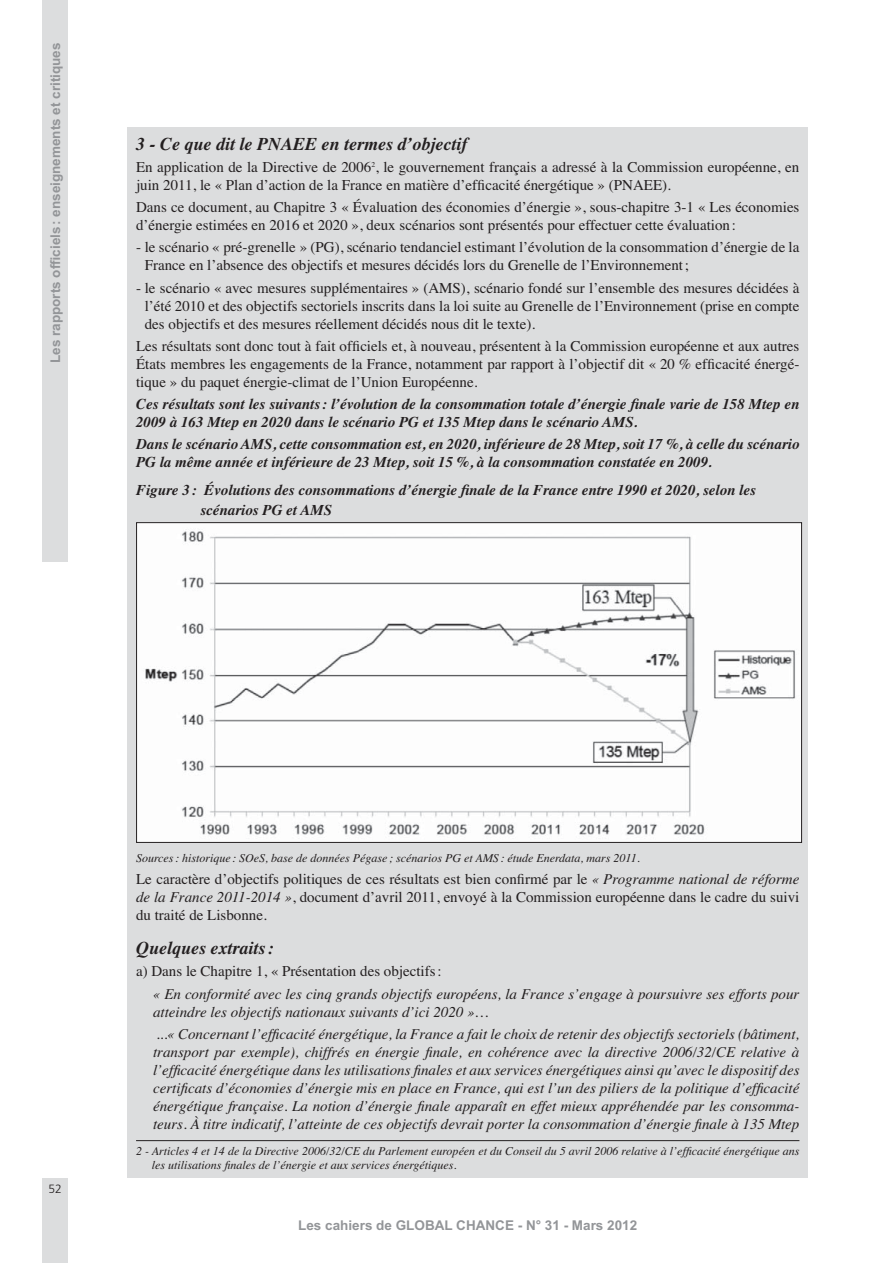
<style>
.page{position:relative;width:893px;height:1263px;background:#fff}
.page>*{position:absolute;margin:0;border:0;box-sizing:border-box;transform-origin:0 0}
.t1{font:italic 700 18px "Times";color:#231f20}
.t2{font:15px/18px "Times";color:#231f20}
.t3{font:italic 15px/18px "Times";color:#231f20}
.t4{font:italic 700 15px/18px "Times";color:#231f20}
.t5{font:700 13.5px "Arial";color:#939598}
.t6{font:italic 12px/14.4px "Times";color:#231f20}
.t7{font:300 12px "Frutiger";color:#231f20}
.s1{font-style:italic}
.s2{font-style:normal}
</style>
<div class="page">
<div style="left:43px;top:1178px;width:25px;height:85px;background:#dcddde"></div>
<div style="left:43px;top:0;width:25px;height:561px;background:#dcddde"></div>
<div style="left:128px;top:128px;width:680px;height:1050px;background:#dcddde"></div>
<img style="left:138px;top:524px;width:662px;height:317px">
<hr style="left:136px;top:1140px;width:663px;height:1px;background:#231f20">
<p class="t5" style="left:48px;top:363px;width:322px;rotate:-90deg">Les rapports officiels : enseignements et critiques</p>
<p class="t1" style="left:136px;top:137px;width:333px">3 - Ce que dit le PNAEE en termes d’objectif</p>
<p class="t2" style="left:136px;top:159px;width:665px">En application de la Directive de 2006<sup>2</sup>, le gouvernement français a adressé à la Commission européenne, en juin 2011, le « Plan d’action de la France en matière d’efficacité énergétique » (PNAEE).</p>
<p class="t2" style="left:136px;top:199px;width:665px">Dans ce document, au Chapitre 3 « Évaluation des économies d’énergie », sous-chapitre 3-1 « Les économies d’énergie estimées en 2016 et 2020 », deux scénarios sont présentés pour effectuer cette évaluation :</p>
<p class="t2" style="left:145px;top:240px;width:656px;text-indent:-9px">- le scénario « pré-grenelle » (PG), scénario tendanciel estimant l’évolution de la consommation d’énergie de la<br>France en l’absence des objectifs et mesures décidés lors du Grenelle de l’Environnement ;</p>
<p class="t2" style="left:145px;top:280px;width:656px;text-align:justify;text-indent:-9px">- le scénario « avec mesures supplémentaires » (AMS), scénario fondé sur l’ensemble des mesures décidées à l’été 2010 et des objectifs sectoriels inscrits dans la loi suite au Grenelle de l’Environnement (prise en compte des objectifs et des mesures réellement décidés nous dit le texte).</p>
<p class="t2" style="left:136px;top:338px;width:665px;text-align:justify">Les résultats sont donc tout à fait officiels et, à nouveau, présentent à la Commission européenne et aux autres États membres les engagements de la France, notamment par rapport à l’objectif dit « 20 % efficacité énergé&shy;tique » du paquet énergie-climat de l’Union Européenne.</p>
<p class="t4" style="left:136px;top:396px;width:665px">Ces résultats sont les suivants : l’évolution de la consommation totale d’énergie finale varie de 158 Mtep en<br>2009 à 163 Mtep en 2020 dans le scénario PG et 135 Mtep dans le scénario AMS.</p>
<p class="t4" style="left:136px;top:437px;width:665px">Dans le scénario AMS, cette consommation est, en 2020, inférieure de 28 Mtep, soit 17 %, à celle du scénario<br>PG la même année et inférieure de 23 Mtep, soit 15 %, à la consommation constatée en 2009.</p>
<p class="t4" style="left:200px;top:482px;width:557px;line-height:19.5px;text-indent:-64px">Figure 3 : Évolutions des consommations d’énergie finale de la France entre 1990 et 2020, selon les scénarios PG et AMS</p>
<p class="t7" style="left:49px;top:1184px;width:15px">52</p>
<p class="t6" style="left:136px;top:851px;width:505px">Sources : historique : SOeS, base de données Pégase ; scénarios PG et AMS : étude Enerdata, mars 2011.</p>
<p class="t2" style="left:136px;top:871px;width:665px;text-align:justify">Le caractère d’objectifs politiques de ces résultats est bien confirmé par le <span class="s1">« Programme national de réforme de la France 2011-2014 »</span>, document d’avril 2011, envoyé à la Commission européenne dans le cadre du suivi du traité de Lisbonne.</p>
<p class="t1" style="left:136px;top:941px;width:139px">Quelques extraits :</p>
<p class="t3" style="left:153px;top:962px;width:648px;line-height:22.2px;text-indent:-17px"><span class="s2">a) Dans le Chapitre 1, « Présentation des objectifs :<br></span>« En conformité avec les cinq grands objectifs européens, la France s’engage à poursuivre ses efforts pour</p>
<p class="t3" style="left:153px;top:1002px;width:648px;line-height:22.2px">atteindre les objectifs nationaux suivants d’ici 2020 »…<br>...« Concernant l’efficacité énergétique, la France a fait le choix de retenir des objectifs sectoriels (bâtiment,</p>
<p class="t3" style="left:153px;top:1044px;width:648px;text-align:justify">transport par exemple), chiffrés en énergie finale, en cohérence avec la directive 2006/32/CE relative à l’efficacité énergétique dans les utilisations finales et aux services énergétiques ainsi qu’avec le dispositif des certificats d’économies d’énergie mis en place en France, qui est l’un des piliers de la politique d’efficacité énergétique française. La notion d’énergie finale apparaît en effet mieux appréhendée par les consomma&shy;teurs. À titre indicatif, l’atteinte de ces objectifs devrait porter la consommation d’énergie finale à 135 Mtep</p>
<p class="t6" style="left:152px;top:1145px;width:649px;text-indent:-16px">2 - Articles 4 et 14 de la Directive 2006/32/CE du Parlement européen et du Conseil du 5 avril 2006 relative à l’efficacité énergétique ans les utilisations finales de l’énergie et aux services énergétiques.</p>
<p class="t5" style="left:298px;top:1218px;width:340px">Les cahiers de GLOBAL CHANCE - N° 31 - Mars 2012</p>
</div>
